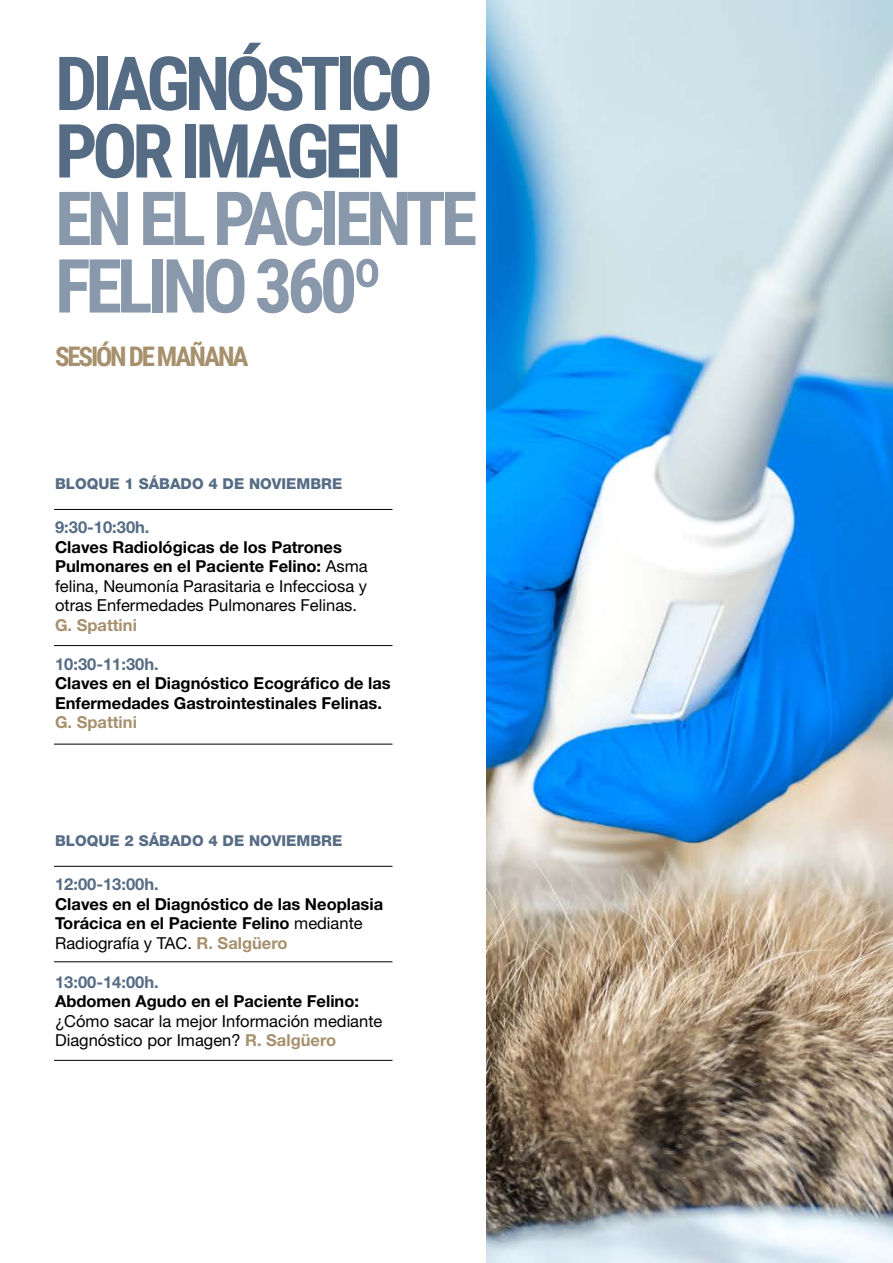
<style>
.page{position:relative;width:893px;height:1263px;background:#fff}
.page>*{position:absolute;margin:0;border:0;box-sizing:border-box;transform-origin:0 0}
.t1{font:700 74.7px/67.5px "Roboto Condensed";letter-spacing:-.07em;color:#8998aa}
.t2{font:700 74.7px/67.5px "Roboto Condensed";letter-spacing:-.07em;color:#566c85}
.t3{font:700 27px "Roboto Condensed";letter-spacing:-.08em;color:#a6906d}
.t4{font:16.5px/19.5px "Helvetica Neue LT Std";color:#000}
.t5{font:700 16.5px/19.5px "Helvetica Neue LT Std";color:#000}
.t6{font:700 16.5px "Helvetica Neue LT Std";color:#566c85}
.t7{font:700 16.5px "Helvetica Neue LT Std";color:#a6906d}
.t8{font:800 15px "Helvetica Neue LT Std";color:#566c85}
.s1{font-weight:700}
.s2{font-weight:400}
.s3{color:#a6906d}
.s4{font-weight:700;color:#a6906d}
</style>
<div class="page">
<img style="left:487px;top:0;width:406px;height:1263px">
<hr style="left:54px;top:509px;width:338px;height:1px;background:#000">
<hr style="left:54px;top:866px;width:338px;height:1px;background:#000">
<hr style="left:54px;top:744px;width:338px;height:1px;background:#000">
<hr style="left:54px;top:1060px;width:338px;height:1px;background:#000">
<hr style="left:54px;top:645px;width:338px;height:1px;background:#000">
<hr style="left:54px;top:961px;width:338px;height:1px;background:#000">
<h1 class="t2" style="left:55px;top:47px;width:379px">DIAGNÓSTICO<br>POR IMAGEN</h1>
<h1 class="t1" style="left:55px;top:182px;width:424px">EN EL PACIENTE<br>FELINO 360º</h1>
<h2 class="t3" style="left:55px;top:338px;width:195px">SESIÓN DE MAÑANA</h2>
<p class="t8" style="left:55px;top:475px;width:289px">BLOQUE 1 SÁBADO 4 DE NOVIEMBRE</p>
<p class="t6" style="left:55px;top:517px;width:96px">9:30-10:30h.</p>
<p class="t4" style="left:55px;top:537px;width:314px"><span class="s1">Claves Radiológicas de los Patrones Pulmonares en el Paciente Felino:</span> Asma felina, Neumonía Parasitaria e Infecciosa y otras Enfermedades Pulmonares Felinas.</p>
<p class="t7" style="left:55px;top:615px;width:83px">G. Spattini</p>
<p class="t6" style="left:55px;top:654px;width:105px">10:30-11:30h.</p>
<p class="t5" style="left:55px;top:673px;width:337px">Claves en el Diagnóstico Ecográfico de las<br>Enfermedades Gastrointestinales Felinas.</p>
<p class="t7" style="left:55px;top:712px;width:83px">G. Spattini</p>
<p class="t8" style="left:55px;top:832px;width:289px">BLOQUE 2 SÁBADO 4 DE NOVIEMBRE</p>
<p class="t6" style="left:55px;top:874px;width:105px">12:00-13:00h.</p>
<p class="t5" style="left:55px;top:893px;width:330px">Claves en el Diagnóstico de las Neoplasia<br>Torácica en el Paciente Felino <span class="s2">mediante<br>Radiografía y TAC.</span> <span class="s3">R. Salgüero</span></p>
<p class="t6" style="left:55px;top:971px;width:105px">13:00-14:00h.</p>
<p class="t5" style="left:55px;top:991px;width:305px">Abdomen Agudo en el Paciente Felino:</p>
<p class="t4" style="left:55px;top:1011px;width:329px">¿Cómo sacar la mejor Información mediante<br>Diagnóstico por Imagen? <span class="s4">R. Salgüero</span></p>
</div>
